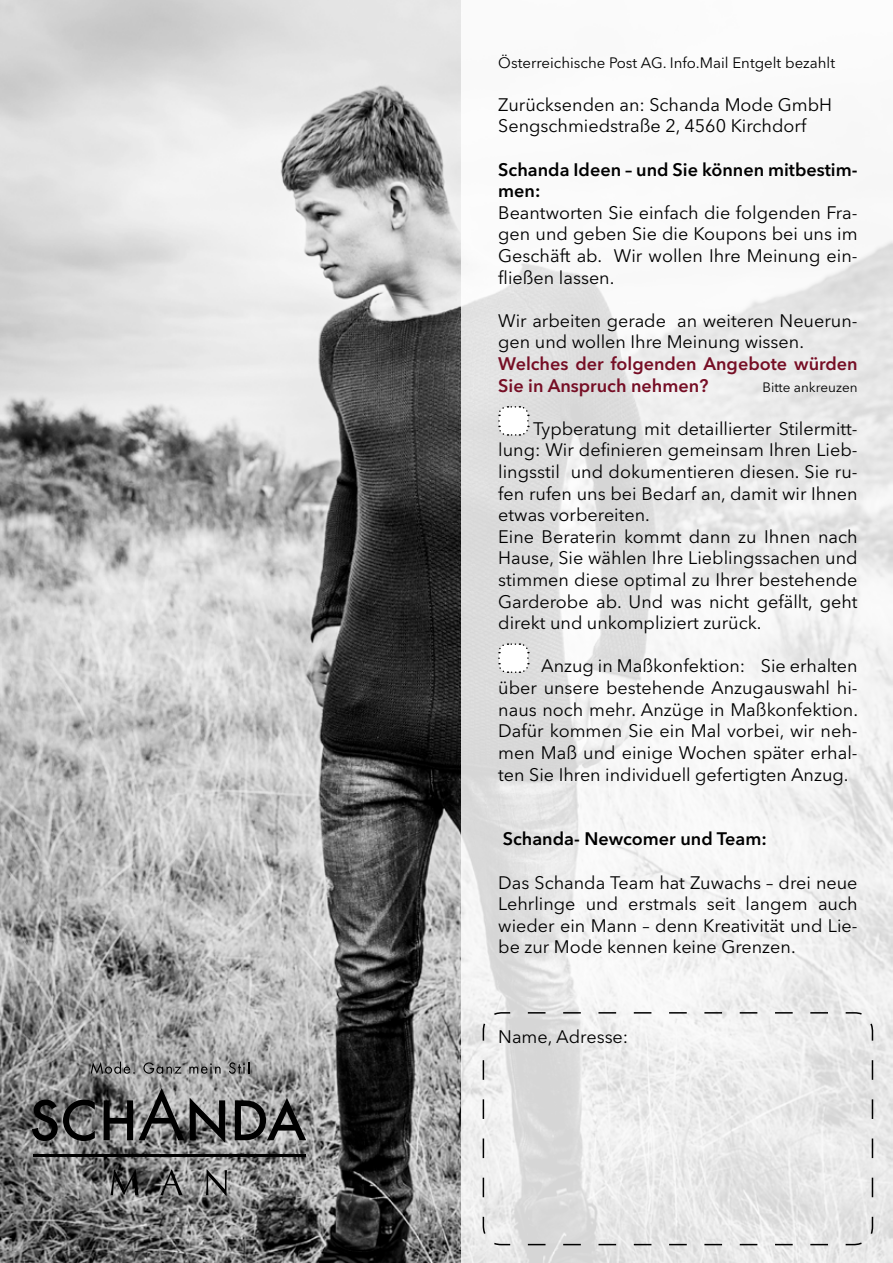
<style>
.page{position:relative;width:893px;height:1263px;background:#fff}
.page>*{position:absolute;margin:0;border:0;box-sizing:border-box;transform-origin:0 0}
.t1{font:18px/21.6px "Avenir Next LT Pro";color:#000}
.t2{font:600 18px/21.6px "Avenir Next LT Pro";color:#000}
.t3{font:600 18px/21.6px "Avenir Next LT Pro";color:#760e25}
.t4{font:15px "Avenir Next LT Pro";color:#000}
.t5{font:13.5px "Avenir Next LT Pro";color:#000}
</style>
<div class="page">
<img style="left:0;top:0;width:461px;height:1263px">
<svg style="left:461px;top:240px;width:432px;height:1023px"></svg>
<svg style="left:497px;top:405px;width:32px;height:31px"></svg>
<svg style="left:497px;top:643px;width:32px;height:31px"></svg>
<svg style="left:482px;top:1011px;width:392px;height:235px"></svg>
<svg style="left:32px;top:1088px;width:274px;height:55px;background:#6a6a6a"></svg>
<svg style="left:111px;top:1169px;width:116px;height:27px;background:#676767"></svg>
<hr style="left:33px;top:1154px;width:273px;height:2px;background:#000">
<svg style="left:91px;top:1061px;width:44px;height:13px"></svg>
<svg style="left:143px;top:1062px;width:38px;height:12px"></svg>
<svg style="left:189px;top:1063px;width:32px;height:11px"></svg>
<svg style="left:229px;top:1061px;width:20px;height:13px"></svg>
<p class="t4" style="left:498px;top:53px;width:338px">Österreichische Post AG. Info.Mail Entgelt bezahlt</p>
<p class="t1" style="left:498px;top:94px;width:335px">Zurücksenden an: Schanda Mode GmbH<br>Sengschmiedstraße 2, 4560 Kirchdorf</p>
<p class="t2" style="left:498px;top:158px;width:361px">Schanda Ideen – und Sie können mitbestim&shy;men:</p>
<p class="t1" style="left:498px;top:202px;width:361px;text-align:justify">Beantworten Sie einfach die folgenden Fra&shy;gen und geben Sie die Koupons bei uns im Geschäft ab. Wir wollen Ihre Meinung ein&shy;fließen lassen.</p>
<p class="t1" style="left:498px;top:310px;width:361px">Wir arbeiten gerade an weiteren Neuerun&shy;gen und wollen Ihre Meinung wissen.</p>
<p class="t3" style="left:498px;top:353px;width:361px">Welches der folgenden Angebote würden<br>Sie in Anspruch nehmen?</p>
<p class="t5" style="left:762px;top:379px;width:97px">Bitte ankreuzen</p>
<p class="t1" style="left:498px;top:418px;width:361px;text-indent:35px">Typberatung mit detaillierter Stilermitt&shy;lung: Wir definieren gemeinsam Ihren Lieb&shy;lingsstil und dokumentieren diesen. Sie ru&shy;fen rufen uns bei Bedarf an, damit wir Ihnen etwas vorbereiten.<br>Eine Beraterin kommt dann zu Ihnen nach Hause, Sie wählen Ihre Lieblingssachen und stimmen diese optimal zu Ihrer bestehende Garderobe ab. Und was nicht gefällt, geht direkt und unkompliziert zurück.</p>
<p class="t1" style="left:498px;top:655px;width:361px;text-align:justify;text-indent:43px">Anzug in Maßkonfektion: Sie erhalten über unsere bestehende Anzugauswahl hi&shy;naus noch mehr. Anzüge in Maßkonfektion.<br>Dafür kommen Sie ein Mal vorbei, wir neh&shy;men Maß und einige Wochen später erhal&shy;ten Sie Ihren individuell gefertigten Anzug.</p>
<p class="t2" style="left:503px;top:828px;width:266px">Schanda- Newcomer und Team:</p>
<p class="t1" style="left:498px;top:871px;width:361px;text-align:justify">Das Schanda Team hat Zuwachs – drei neue Lehrlinge und erstmals seit langem auch wieder ein Mann – denn Kreativität und Lie&shy;be zur Mode kennen keine Grenzen.</p>
<p class="t1" style="left:498px;top:1025px;width:132px">Name, Adresse:</p>
</div>
